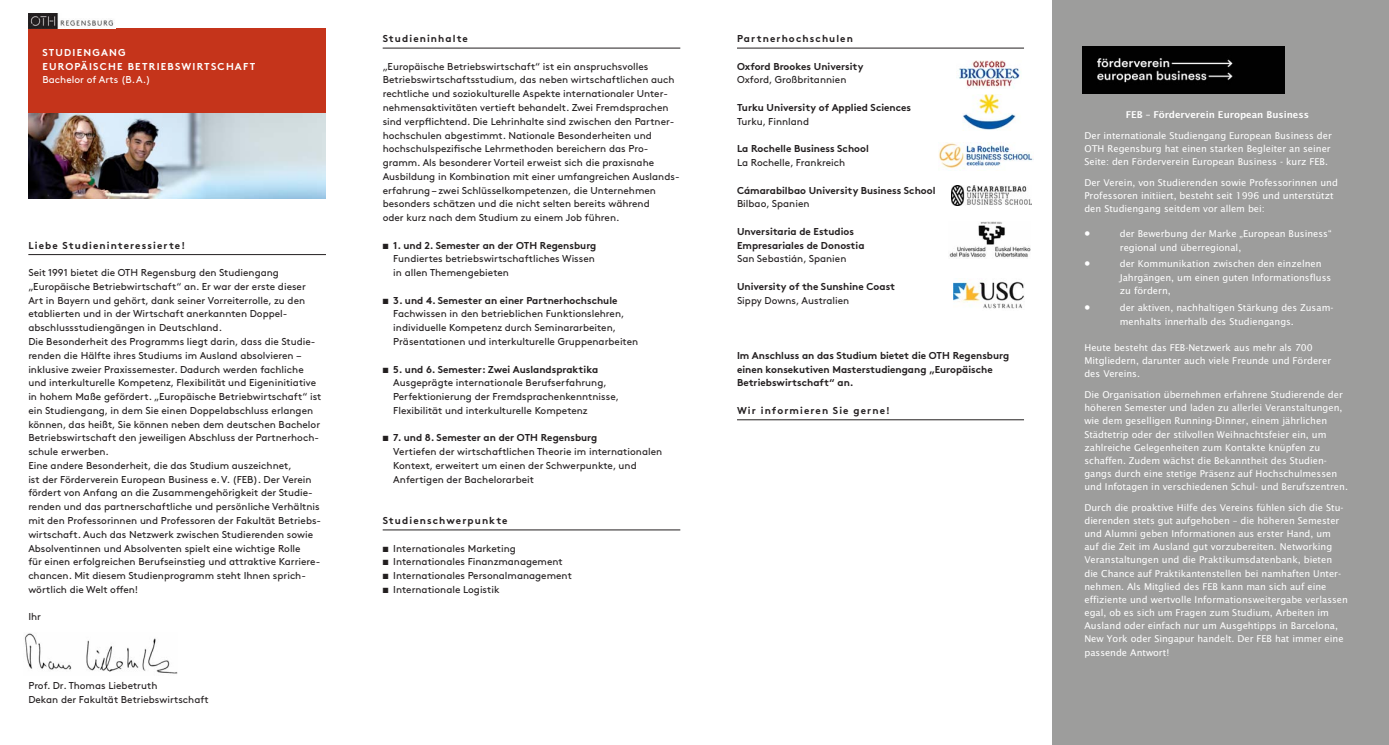
<style>
.page{position:relative;width:1389px;height:745px;background:#fff}
.page>*{position:absolute;margin:0;border:0;box-sizing:border-box;transform-origin:0 0}
.t1{font:10px/13.8px "Brown Pro";color:#231f20}
.t2{font:700 10px/13.8px "Brown Pro";color:#231f20}
.t3{font:700 10px "Brown Pro";letter-spacing:.11em;color:#231f20}
.t4{font:700 10px/13.8px "Brown Pro";letter-spacing:.12em;color:#fff}
.t5{font:10px "Brown Pro";color:#fff}
.t6{font:9.38px/13.1px "Lucida Sans+T42";color:#fff}
.t7{font:9.38px "Lucida Sans Demi+T42";color:#fff}
.s1{font-weight:700}
</style>
<div class="page">
<hr style="left:28px;top:254px;width:298px;height:1px;background:#231f20">
<div style="left:28px;top:28px;width:298px;height:85px;background:#c5341b"></div>
<img style="left:28px;top:113px;width:298px;height:85px">
<img style="left:28px;top:13px;width:86px;height:15px">
<img style="left:24px;top:633px;width:153px;height:41px">
<hr style="left:383px;top:48px;width:297px;height:1px;background:#231f20">
<hr style="left:383px;top:529px;width:297px;height:1px;background:#231f20">
<hr style="left:737px;top:48px;width:287px;height:1px;background:#231f20">
<hr style="left:737px;top:419px;width:287px;height:1px;background:#231f20">
<img style="left:959px;top:60px;width:62px;height:29px">
<img style="left:963px;top:95px;width:53px;height:35px">
<img style="left:938px;top:142px;width:96px;height:27px">
<img style="left:951px;top:185px;width:80px;height:20px">
<img style="left:954px;top:281px;width:70px;height:28px">
<img style="left:949px;top:222px;width:81px;height:36px">
<div style="left:1052px;top:0;width:337px;height:744px;background:#9d9d9c"></div>
<img style="left:1082px;top:46px;width:202px;height:48px">
<p class="t4" style="left:43px;top:47px;width:214px">STUDIENGANG<br>EUROPÄISCHE BETRIEBSWIRTSCHAFT</p>
<p class="t5" style="left:43px;top:76px;width:110px">Bachelor of Arts (B.A.)</p>
<p class="t3" style="left:28px;top:241px;width:158px">Liebe Studieninteressierte!</p>
<p class="t1" style="left:28px;top:267px;width:295px">Seit 1991 bietet die OTH Regensburg den Studiengang „Europäische Betriebwirtschaft“ an. Er war der erste dieser Art in Bayern und gehört, dank seiner Vorreiterrolle, zu den etablierten und in der Wirtschaft anerkannten Doppel - abschlussstudiengängen in Deutschland.<br>Die Besonderheit des Programms liegt darin, dass die Studie&shy;renden die Hälfte ihres Studiums im Ausland absolvieren – inklusive zweier Praxissemester. Dadurch werden fachliche und interkulturelle Kompetenz, Flexibilität und Eigeninitiative in hohem Maße gefördert. „Europäische Betriebwirtschaft“ ist ein Studiengang, in dem Sie einen Doppelabschluss erlangen können, das heißt, Sie können neben dem deutschen Bachelor Betriebswirtschaft den jeweiligen Abschluss der Partnerhoch&shy;schule erwerben.<br>Eine andere Besonderheit, die das Studium auszeichnet,<br>ist der Förderverein European Business e.V. (FEB). Der Verein fördert von Anfang an die Zusammengehörigkeit der Studie&shy;renden und das partnerschaftliche und persönliche Verhältnis mit den Professorinnen und Professoren der Fakultät Betriebs&shy;wirtschaft. Auch das Netzwerk zwischen Studierenden sowie Absolventinnen und Absolventen spielt eine wichtige Rolle<br>für einen erfolg reichen Berufseinstieg und attraktive Karriere&shy;chancen. Mit diesem Studienprogramm steht Ihnen sprich&shy;wörtlich die Welt offen!</p>
<p class="t1" style="left:28px;top:610px;width:14px">Ihr</p>
<p class="t1" style="left:28px;top:679px;width:182px">Prof. Dr. Thomas Liebetruth<br>Dekan der Fakultät Betriebswirtschaft</p>
<p class="t3" style="left:383px;top:35px;width:87px">Studieninhalte</p>
<p class="t1" style="left:383px;top:60px;width:298px">„Europäische Betriebswirtschaft“ ist ein anspruchsvolles Betriebswirtschaftsstudium, das neben wirtschaftlichen auch rechtliche und soziokulturelle Aspekte internationaler Unter&shy;nehmensaktivitäten vertieft behandelt. Zwei Fremdsprachen sind verpflichtend. Die Lehrinhalte sind zwischen den Partner&shy;hochschulen abgestimmt. Nationale Besonderheiten und hochschulspezifische Lehrmethoden bereichern das Pro&shy;gramm. Als besonderer Vorteil erweist sich die praxisnahe Ausbildung in Kombination mit einer umfangreichen Auslands&shy;erfahrung – zwei Schlüsselkompetenzen, die Unternehmen besonders schätzen und die nicht selten bereits während<br>oder kurz nach dem Studium zu einem Job führen.</p>
<p class="t1" style="left:393px;top:239px;width:205px;text-indent:-11px">■ <span class="s1">1. und 2. Semester an der OTH Regensburg<br></span>Fundiertes betriebswirtschaftliches Wissen in allen Themengebieten</p>
<p class="t1" style="left:393px;top:294px;width:246px;text-indent:-11px">■ <span class="s1">3. und 4. Semester an einer Partnerhochschule </span>Fachwissen in den betrieblichen Funktionslehren, individuelle Kompetenz durch Seminararbeiten, Präsentationen und interkulturelle Gruppenarbeiten</p>
<p class="t1" style="left:393px;top:363px;width:227px;text-indent:-11px">■ <span class="s1">5. und 6. Semester: Zwei Auslandspraktika </span>Ausgeprägte internationale Berufserfahrung, Perfektionierung der Fremdsprachenkenntnisse, Flexibilität und interkulturelle Kompetenz</p>
<p class="t1" style="left:393px;top:432px;width:270px;text-indent:-11px">■ <span class="s1">7. und 8. Semester an der OTH Regensburg<br></span>Vertiefen der wirtschaftlichen Theorie im internationalen Kontext, erweitert um einen der Schwerpunkte, und Anfertigen der Bachelorarbeit</p>
<p class="t3" style="left:383px;top:516px;width:126px">Studienschwerpunkte</p>
<p class="t1" style="left:383px;top:542px;width:135px">■ Internationales Marketing</p>
<p class="t1" style="left:383px;top:555px;width:182px">■ Internatio nales Finanzmanagement</p>
<p class="t1" style="left:383px;top:569px;width:191px">■ Internationales Personal management</p>
<p class="t1" style="left:383px;top:583px;width:118px">■ Internationale Logistik</p>
<p class="t3" style="left:737px;top:35px;width:117px">Partnerhochschulen</p>
<p class="t2" style="left:737px;top:60px;width:128px">Oxford Brookes University</p>
<p class="t1" style="left:737px;top:74px;width:111px">Oxford, Großbritannien</p>
<p class="t2" style="left:737px;top:102px;width:176px">Turku University of Applied Sciences</p>
<p class="t1" style="left:737px;top:115px;width:74px">Turku, Finnland</p>
<p class="t2" style="left:737px;top:143px;width:133px">La Rochelle Business School</p>
<p class="t1" style="left:737px;top:157px;width:110px">La Rochelle, Frankreich</p>
<p class="t2" style="left:737px;top:184px;width:200px">Cámarabilbao University Business School</p>
<p class="t1" style="left:737px;top:198px;width:74px">Bilbao, Spanien</p>
<p class="t2" style="left:737px;top:225px;width:129px">Unversitaria de Estudios<br>Empresariales de Donostia</p>
<p class="t1" style="left:737px;top:253px;width:111px">San Sebastián, Spanien</p>
<p class="t2" style="left:737px;top:280px;width:160px">University of the Sunshine Coast</p>
<p class="t1" style="left:737px;top:294px;width:114px">Sippy Downs, Australien</p>
<p class="t2" style="left:737px;top:349px;width:274px">Im Anschluss an das Studium bietet die OTH Regensburg einen konsekutiven Masterstudiengang „Europäische<br>Betriebswirtschaft“ an.</p>
<p class="t3" style="left:737px;top:406px;width:154px">Wir informieren Sie gerne!</p>
<p class="t7" style="left:1126px;top:111px;width:185px">FEB – Förderverein European Business</p>
<p class="t6" style="left:1084px;top:130px;width:249px">Der internationale Studiengang European Business der<br>OTH Regensburg hat einen starken Begleiter an seiner<br>Seite: den Förderverein European Business - kurz FEB.</p>
<p class="t6" style="left:1084px;top:177px;width:255px">Der Verein, von Studierenden sowie Professorinnen und<br>Professoren initiiert, besteht seit 1996 und unterstützt den Studiengang seitdem vor allem bei:</p>
<p class="t6" style="left:1120px;top:227px;width:213px;line-height:13.9px">der Bewerbung der Marke „European Business“ regional und überregional,</p>
<p class="t6" style="left:1120px;top:257px;width:213px;line-height:13.5px">der Kommunikation zwischen den einzelnen<br>Jahrgängen, um einen guten Informationsfluss zu fördern,</p>
<p class="t6" style="left:1120px;top:301px;width:215px;line-height:13.9px">der aktiven, nachhaltigen Stärkung des Zusam&shy;menhalts innerhalb des Studiengangs.</p>
<p class="t6" style="left:1084px;top:341px;width:248px">Heute besteht das FEB-Netzwerk aus mehr als 700<br>Mitgliedern, darunter auch viele Freunde und Förderer des Vereins.</p>
<p class="t6" style="left:1084px;top:388px;width:265px">Die Organisation übernehmen erfahrene Studierende der höheren Semester und laden zu allerlei Veranstaltungen, wie dem geselligen Running-Dinner, einem jährlichen Städtetrip oder der stilvollen Weihnachtsfeier ein, um zahlreiche Gelegenheiten zum Kontakte knüpfen zu schaffen. Zudem wächst die Bekanntheit des Studien&shy;gangs durch eine stetige Präsenz auf Hochschulmessen und Infotagen in verschiedenen Schul- und Berufszentren.</p>
<p class="t6" style="left:1084px;top:501px;width:265px">Durch die proaktive Hilfe des Vereins fühlen sich die Stu&shy;dierenden stets gut aufgehoben – die höheren Semester und Alumni geben Informationen aus erster Hand, um<br>auf die Zeit im Ausland gut vorzubereiten. Networking Veranstaltungen und die Praktikumsdatenbank, bieten die Chance auf Praktikantenstellen bei namhaften Unter&shy;nehmen. Als Mitglied des FEB kann man sich auf eine effiziente und wertvolle Informationsweitergabe verlassen egal, ob es sich um Fragen zum Studium, Arbeiten im Ausland oder einfach nur um Ausgehtipps in Barcelona, New York oder Singapur handelt. Der FEB hat immer eine passende Antwort!</p>
</div>
